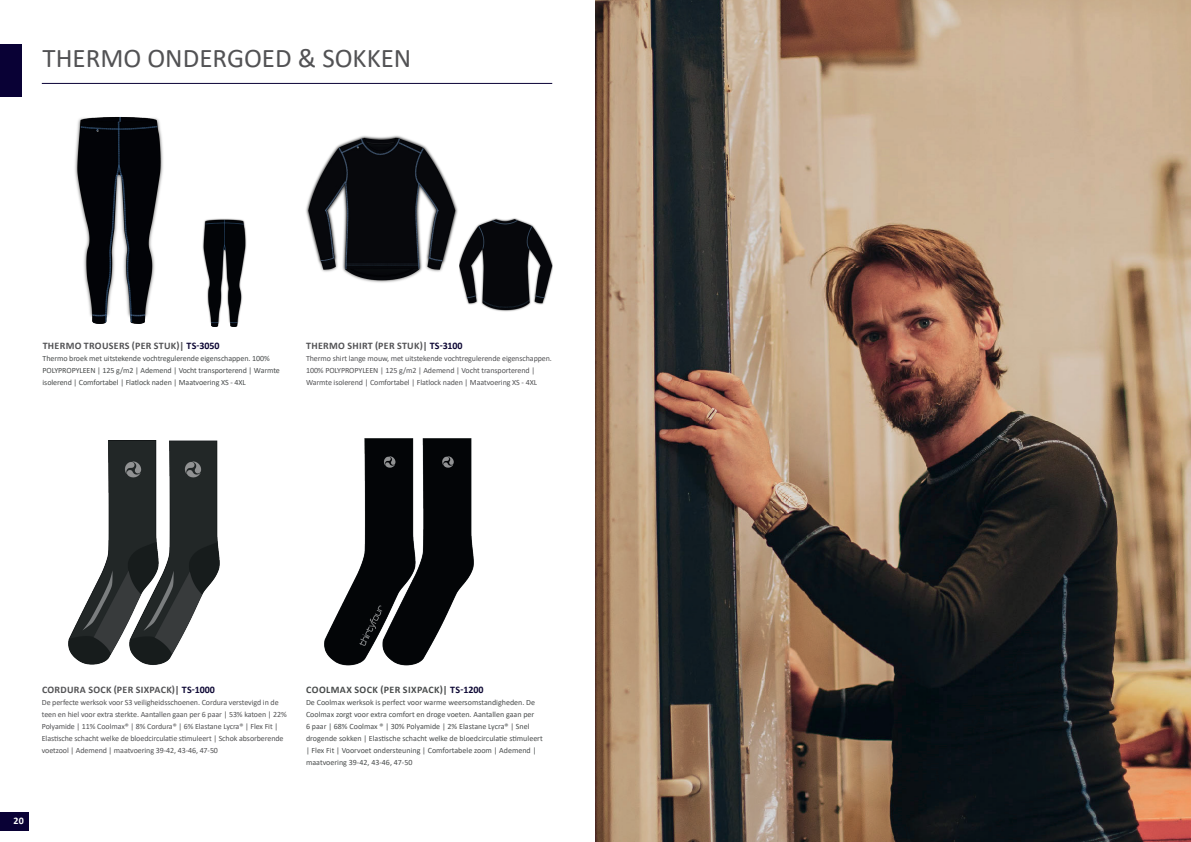
<style>
.page{position:relative;width:1191px;height:842px;background:#fff}
.page>*{position:absolute;margin:0;border:0;box-sizing:border-box;transform-origin:0 0}
.t1{font:27px "Calibri";color:#525254}
.t2{font:700 10px "Calibri";letter-spacing:.03em;color:#535355}
.t3{font:700 10px "Calibri";letter-spacing:.04em;color:#494c4c}
.t4{font:700 10px "Calibri";color:#fff}
.t5{font:8px/12px "Calibri";letter-spacing:-.01em;color:#494c4c}
.t6{font:8px/12px "Calibri";letter-spacing:-.01em;color:#525254}
.t7{font:8px/12px "Calibri";letter-spacing:-.01em;color:#535355}
.s1{color:#0d0734}
.s2{color:#0c0733}
</style>
<div class="page">
<div style="left:0;top:813px;width:29px;height:18px;background:#090135"></div>
<div style="left:0;top:44px;width:21px;height:53px;background:#090135"></div>
<hr style="left:42px;top:83px;width:510px;height:1px;background:#090135">
<img style="left:75px;top:117px;width:88px;height:207px">
<img style="left:202px;top:218px;width:45px;height:108px">
<img style="left:306px;top:135px;width:152px;height:148px">
<img style="left:459px;top:218px;width:93px;height:94px">
<img style="left:68px;top:441px;width:152px;height:224px">
<img style="left:324px;top:439px;width:150px;height:227px">
<img style="left:595px;top:0;width:596px;height:842px">
<h1 class="t1" style="left:43px;top:39px;width:370px">THERMO ONDERGOED &amp; SOKKEN</h1>
<p class="t2" style="left:43px;top:338px;width:178px">THERMO TROUSERS (PER STUK)| <span class="s1">TS-3050</span></p>
<p class="t5" style="left:43px;top:352px;width:239px">Thermo broek met uitstekende vochtregulerende eigenschappen. 100%<br>POLYPROPYLEEN | 125 g/m2 | Ademend | Vocht transporterend | Warmte isolerend | Comfortabel | Flatlock naden | Maatvoering XS - 4XL</p>
<p class="t2" style="left:306px;top:338px;width:158px">THERMO SHIRT (PER STUK)| <span class="s1">TS-3100</span></p>
<p class="t7" style="left:306px;top:352px;width:247px">Thermo shirt lange mouw, met uitstekende vochtregulerende eigenschappen.<br>100% POLYPROPYLEEN | 125 g/m2 | Ademend | Vocht transporterend |<br>Warmte isolerend | Comfortabel | Flatlock naden | Maatvoering XS - 4XL</p>
<p class="t2" style="left:42px;top:683px;width:174px">CORDURA SOCK (PER SIXPACK)| <span class="s1">TS-1000</span></p>
<p class="t6" style="left:42px;top:696px;width:246px">De perfecte werksok voor S3 veiligheidsschoenen. Cordura verstevigd in de teen en hiel voor extra sterkte. Aantallen gaan per 6 paar | 53% katoen | 22% Polyamide | 11% Coolmax® | 8% Cordura® | 6% Elastane Lycra® | Flex Fit | Elastische schacht welke de bloedcirculatie stimuleert | Schok absorberende voetzool | Ademend | maatvoering 39-42, 43-46, 47-50</p>
<p class="t3" style="left:306px;top:683px;width:179px">COOLMAX SOCK (PER SIXPACK)| <span class="s2">TS-1200</span></p>
<p class="t5" style="left:306px;top:696px;width:238px">De Coolmax werksok is perfect voor warme weersomstandigheden. De Coolmax zorgt voor extra comfort en droge voeten. Aantallen gaan per<br>6 paar | 68% Coolmax ® | 30% Polyamide | 2% Elastane Lycra® | Snel drogende sokken | Elastische schacht welke de bloedcirculatie stimuleert | Flex Fit | Voorvoet ondersteuning | Comfortabele zoom | Ademend | maatvoering 39-42, 43-46, 47-50</p>
<p class="t4" style="left:14px;top:813px;width:12px">20</p>
</div>
